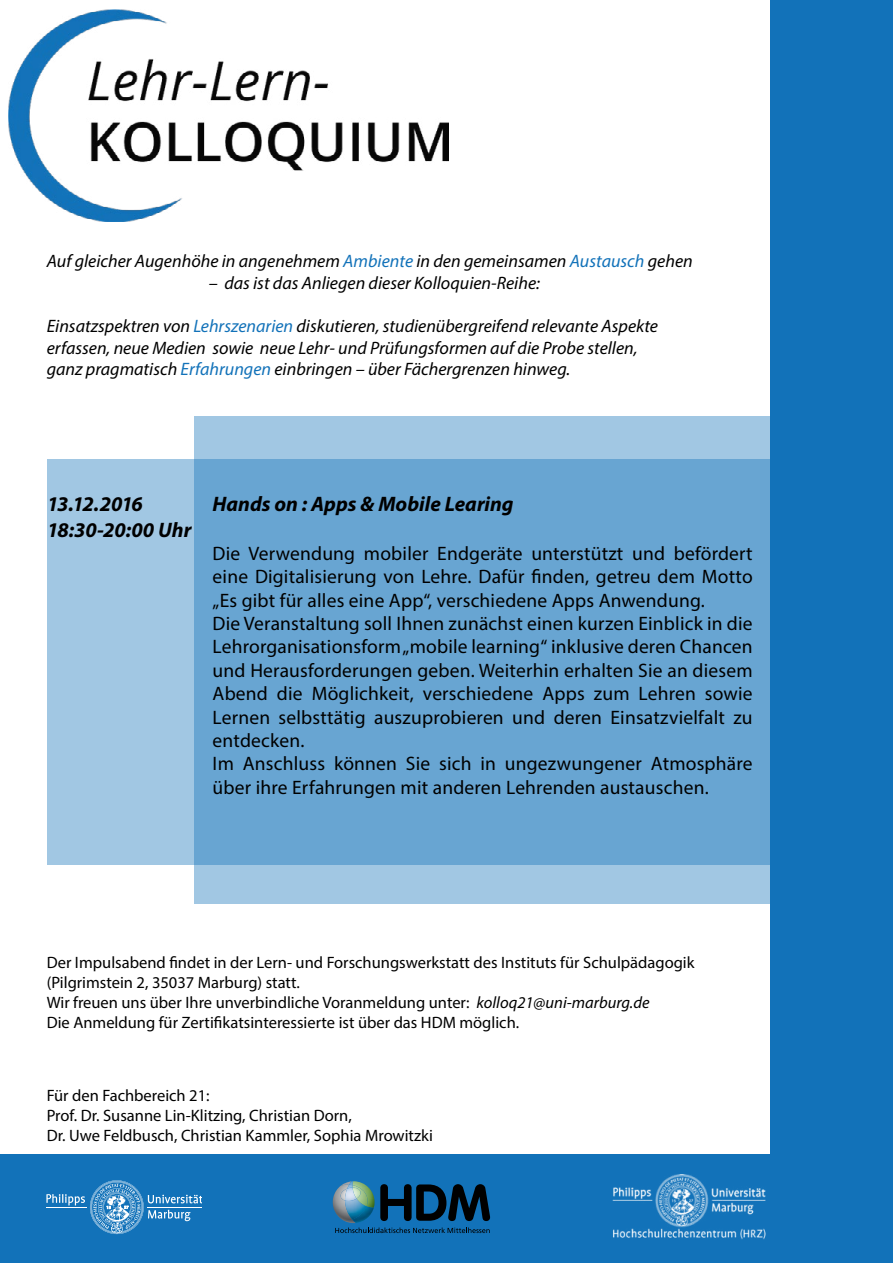
<style>
.page{position:relative;width:893px;height:1263px;background:#fff}
.page>*{position:absolute;margin:0;border:0;box-sizing:border-box;transform-origin:0 0}
.t1{font:italic 700 21px/25.2px "Myriad Pro";color:#000}
.t2{font:19.5px/23.4px "Myriad Pro";letter-spacing:.01em;color:#000}
.t3{font:italic 18px/21.6px "Myriad Pro";color:#000}
.t4{font:16.5px/19.8px "Myriad Pro";color:#000}
.s1{color:#1272b9}
.s2{font-style:italic}
</style>
<div class="page">
<div style="left:770px;top:0;width:123px;height:1154px;background:#1272b9"></div>
<img style="left:9px;top:9px;width:440px;height:212px">
<div style="left:0;top:1154px;width:893px;height:109px;background:#1272b9"></div>
<div style="left:194px;top:416px;width:577px;height:488px;background:#a1c7e3"></div>
<svg style="left:47px;top:459px;width:724px;height:405px;background:#73abd5"></svg>
<svg style="left:46px;top:1180px;width:156px;height:54px"></svg>
<img style="left:612px;top:1175px;width:154px;height:64px">
<img style="left:333px;top:1193px;width:2px;height:12px">
<svg style="left:335px;top:1181px;width:155px;height:52px"></svg>
<p class="t3" style="left:47px;top:250px;width:647px">Auf gleicher Augenhöhe in angenehmem <span class="s1">Ambiente</span> in den gemeinsamen <span class="s1">Austausch</span> gehen</p>
<p class="t3" style="left:209px;top:272px;width:333px">– das ist das Anliegen dieser Kolloquien-Reihe:</p>
<p class="t3" style="left:47px;top:315px;width:613px">Einsatzspektren von <span class="s1">Lehrszenarien</span> diskutieren, studienübergreifend relevante Aspekte erfassen, neue Medien sowie neue Lehr- und Prüfungsformen auf die Probe stellen, ganz pragmatisch <span class="s1">Erfahrungen</span> einbringen – über Fächergrenzen hinweg.</p>
<p class="t1" style="left:47px;top:491px;width:146px">13.12.2016<br>18:30-20:00 Uhr</p>
<p class="t1" style="left:213px;top:491px;width:303px">Hands on : Apps &amp; Mobile Learing</p>
<p class="t2" style="left:213px;top:541px;width:542px">Die Verwendung mobiler Endgeräte unterstützt und befördert eine Digitalisierung von Lehre. Dafür finden, getreu dem Motto „Es gibt für alles eine App“, verschiedene Apps Anwendung.<br>Die Veranstaltung soll Ihnen zunächst einen kurzen Einblick in die Lehrorganisationsform „mobile learning“ inklusive deren Chancen und Herausforderungen geben. Weiterhin erhalten Sie an diesem Abend die Möglichkeit, verschiedene Apps zum Lehren sowie Lernen selbsttätig auszuprobieren und deren Einsatzvielfalt zu entdecken.<br>Im Anschluss können Sie sich in ungezwungener Atmosphäre über ihre Erfahrungen mit anderen Lehrenden austauschen.</p>
<p class="t4" style="left:47px;top:952px;width:649px">Der Impulsabend findet in der Lern- und Forschungswerkstatt des Instituts für Schulpädagogik (Pilgrimstein 2, 35037 Marburg) statt.<br>Wir freuen uns über Ihre unverbindliche Voranmeldung unter: <span class="s2">kolloq21@uni-marburg.de<br></span>Die Anmeldung für Zertifikatsinteressierte ist über das HDM möglich.</p>
<p class="t4" style="left:47px;top:1086px;width:388px">Für den Fachbereich 21:<br>Prof. Dr. Susanne Lin-Klitzing, Christian Dorn,<br>Dr. Uwe Feldbusch, Christian Kammler, Sophia Mrowitzki</p>
</div>
